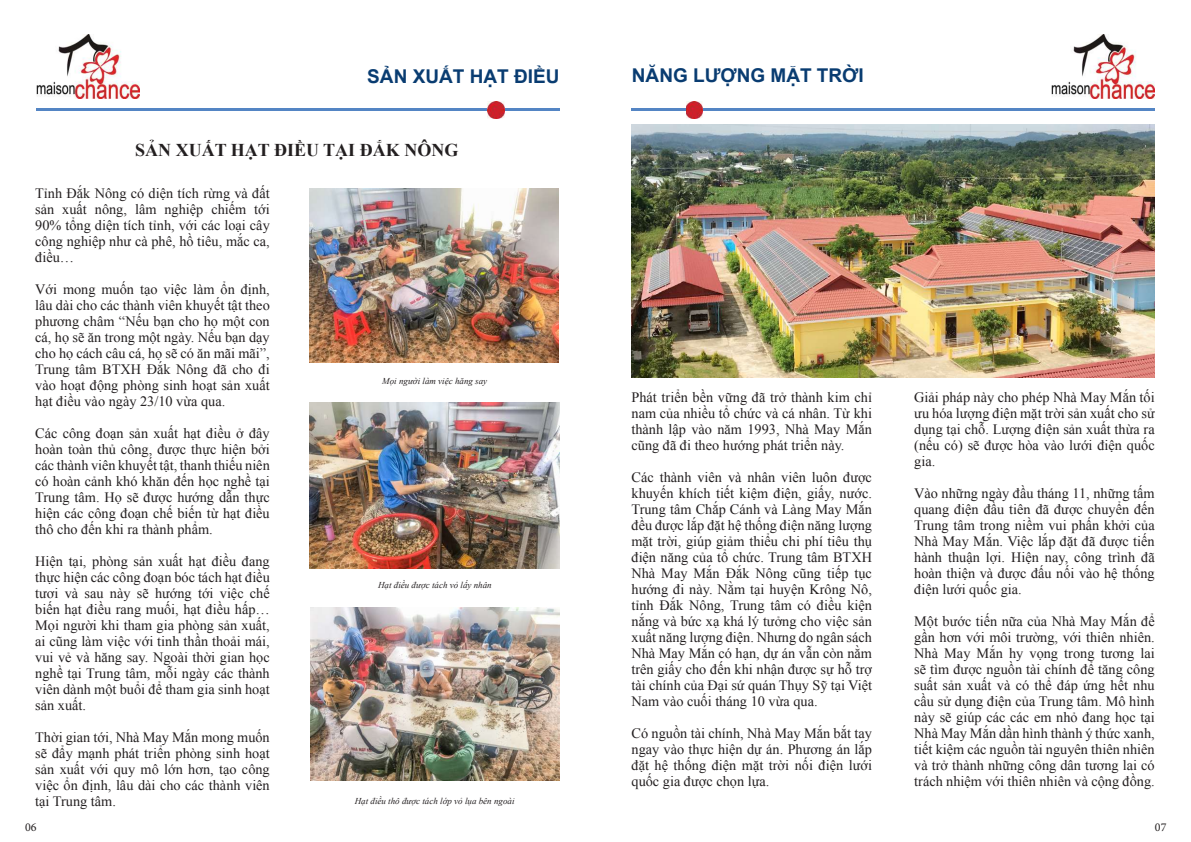
<style>
.page{position:relative;width:1191px;height:842px;background:#fff}
.page>*{position:absolute;margin:0;border:0;box-sizing:border-box;transform-origin:0 0}
.t1{font:700 19px "Arial";color:#093c71}
.t2{font:700 18px "Times New Roman";color:#231f20}
.t3{font:14.3px/16px "Times New Roman";color:#231f20;text-align:justify}
.t4{font:12px "Minion Pro";color:#231f20}
.t5{font:italic 9px "Times New Roman";color:#231f20}
</style>
<div class="page">
<hr style="left:631px;top:109px;width:524px;height:2px;background:#5485c4">
<img style="left:686px;top:101px;width:17px;height:17px">
<img style="left:1051px;top:35px;width:103px;height:63px">
<hr style="left:36px;top:109px;width:523px;height:2px;background:#5485c4">
<img style="left:488px;top:101px;width:17px;height:17px">
<img style="left:36px;top:35px;width:103px;height:63px">
<img style="left:631px;top:124px;width:523px;height:253px">
<img style="left:310px;top:189px;width:248px;height:173px">
<img style="left:310px;top:403px;width:249px;height:166px">
<img style="left:311px;top:607px;width:248px;height:174px">
<h1 class="t1" style="left:367px;top:64px;width:194px">SẢN XUẤT HẠT ĐIỀU</h1>
<p class="t2" style="left:135px;top:138px;width:325px">SẢN XUẤT HẠT ĐIỀU TẠI ĐẮK NÔNG</p>
<p class="t3" style="left:35px;top:185px;width:236px">Tỉnh Đắk Nông có diện tích rừng và đất sản xuất nông, lâm nghiệp chiếm tới 90% tổng diện tích tỉnh, với các loại cây công nghiệp như cà phê, hồ tiêu, mắc ca, điều…</p>
<p class="t3" style="left:35px;top:281px;width:236px">Với mong muốn tạo việc làm ổn định, lâu dài cho các thành viên khuyết tật theo phương châm “Nếu bạn cho họ một con cá, họ sẽ ăn trong một ngày. Nếu bạn dạy cho họ cách câu cá, họ sẽ có ăn mãi mãi”, Trung tâm BTXH Đắk Nông đã cho đi vào hoạt động phòng sinh hoạt sản xuất hạt điều vào ngày 23/10 vừa qua.</p>
<p class="t3" style="left:35px;top:425px;width:236px">Các công đoạn sản xuất hạt điều ở đây hoàn toàn thủ công, được thực hiện bởi các thành viên khuyết tật, thanh thiếu niên có hoàn cảnh khó khăn đến học nghề tại Trung tâm. Họ sẽ được hướng dẫn thực hiện các công đoạn chế biến từ hạt điều thô cho đến khi ra thành phẩm.</p>
<p class="t3" style="left:35px;top:553px;width:236px">Hiện tại, phòng sản xuất hạt điều đang thực hiện các công đoạn bóc tách hạt điều tươi và sau này sẽ hướng tới việc chế biến hạt điều rang muối, hạt điều hấp… Mọi người khi tham gia phòng sản xuất, ai cũng làm việc với tinh thần thoải mái, vui vẻ và hăng say. Ngoài thời gian học nghề tại Trung tâm, mỗi ngày các thành viên dành một buổi để tham gia sinh hoạt sản xuất.</p>
<p class="t3" style="left:35px;top:729px;width:236px">Thời gian tới, Nhà May Mắn mong muốn sẽ đẩy mạnh phát triển phòng sinh hoạt sản xuất với quy mô lớn hơn, tạo công việc ổn định, lâu dài cho các thành viên tại Trung tâm.</p>
<p class="t5" style="left:382px;top:375px;width:106px">Mọi người làm việc hăng say</p>
<p class="t5" style="left:378px;top:579px;width:115px">Hạt điều được tách vỏ lấy nhân</p>
<p class="t5" style="left:355px;top:795px;width:161px">Hạt điều thô được tách lớp vỏ lụa bên ngoài</p>
<h1 class="t1" style="left:632px;top:63px;width:233px">NĂNG LƯỢNG MẶT TRỜI</h1>
<p class="t3" style="left:631px;top:389px;width:242px">Phát triển bền vững đã trở thành kim chỉ nam của nhiều tổ chức và cá nhân. Từ khi thành lập vào năm 1993, Nhà May Mắn cũng đã đi theo hướng phát triển này.</p>
<p class="t3" style="left:631px;top:469px;width:242px">Các thành viên và nhân viên luôn được khuyến khích tiết kiệm điện, giấy, nước.<br>Trung tâm Chắp Cánh và Làng May Mắn đều được lắp đặt hệ thống điện năng lượng mặt trời, giúp giảm thiểu chi phí tiêu thụ điện năng của tổ chức. Trung tâm BTXH Nhà May Mắn Đắk Nông cũng tiếp tục hướng đi này. Nằm tại huyện Krông Nô, tỉnh Đắk Nông, Trung tâm có điều kiện nắng và bức xạ khá lý tưởng cho việc sản xuất năng lượng điện. Nhưng do ngân sách Nhà May Mắn có hạn, dự án vẫn còn nằm trên giấy cho đến khi nhận được sự hỗ trợ tài chính của Đại sứ quán Thụy Sỹ tại Việt Nam vào cuối tháng 10 vừa qua.</p>
<p class="t3" style="left:631px;top:725px;width:242px">Có nguồn tài chính, Nhà May Mắn bắt tay ngay vào thực hiện dự án. Phương án lắp đặt hệ thống điện mặt trời nối điện lưới quốc gia được chọn lựa.</p>
<p class="t3" style="left:914px;top:389px;width:242px">Giải pháp này cho phép Nhà May Mắn tối ưu hóa lượng điện mặt trời sản xuất cho sử dụng tại chỗ. Lượng điện sản xuất thừa ra (nếu có) sẽ được hòa vào lưới điện quốc gia.</p>
<p class="t3" style="left:914px;top:485px;width:242px">Vào những ngày đầu tháng 11, những tấm quang điện đầu tiên đã được chuyển đến Trung tâm trong niềm vui phấn khởi của Nhà May Mắn. Việc lắp đặt đã được tiến hành thuận lợi. Hiện nay, công trình đã hoàn thiện và được đấu nối vào hệ thống điện lưới quốc gia.</p>
<p class="t3" style="left:914px;top:613px;width:242px">Một bước tiến nữa của Nhà May Mắn để gần hơn với môi trường, với thiên nhiên.<br>Nhà May Mắn hy vọng trong tương lai sẽ tìm được nguồn tài chính để tăng công suất sản xuất và có thể đáp ứng hết nhu cầu sử dụng điện của Trung tâm. Mô hình này sẽ giúp các các em nhỏ đang học tại Nhà May Mắn dần hình thành ý thức xanh, tiết kiệm các nguồn tài nguyên thiên nhiên và trở thành những công dân tương lai có trách nhiệm với thiên nhiên và cộng đồng.</p>
<p class="t4" style="left:25px;top:819px;width:13px">06</p>
<p class="t4" style="left:1155px;top:819px;width:13px">07</p>
</div>
